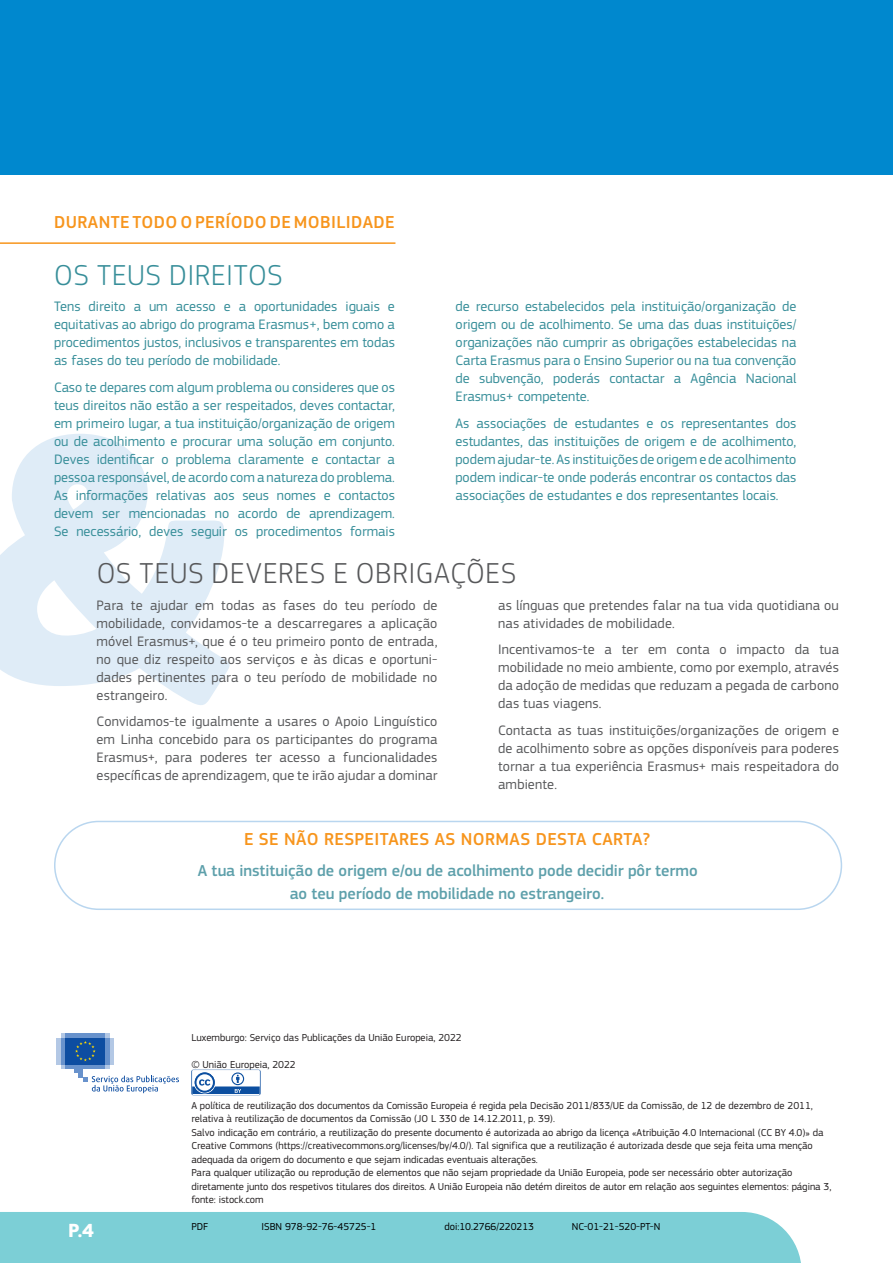
<style>
.page{position:relative;width:893px;height:1263px;background:#fff}
.page>*{position:absolute;margin:0;border:0;box-sizing:border-box;transform-origin:0 0}
.Title_2{font:300 30px "EC Square Sans Pro";letter-spacing:.025em;color:#57585a}
.Title_1{font:300 30px "EC Square Sans Pro";letter-spacing:.025em;color:#378e99}
.t1{font:700 19.8px "EC Square Sans Pro";color:#fff}
.chapter{font:500 18px "EC Square Sans Pro";letter-spacing:.02em;color:#f7951d}
.body_entitl{font:500 18px "EC Square Sans Pro";letter-spacing:.02em;color:#f7951d}
.intro{font:500 16.5px "EC Square Sans Pro";letter-spacing:-.005em;color:#5ea0ab}
.body_entitl-2{font:14.25px/18px "EC Square Sans Pro";color:#378e99;text-align:justify}
.body_Oblig{font:14.25px/18px "EC Square Sans Pro";letter-spacing:.01em;color:#57585a;text-align:justify}
.t2{font:10.5px/13.5px "EC Square Sans Pro";color:#231f20}
.t3{font:10.5px "EC Square Sans Pro";color:#000}
</style>
<div class="page">
<svg style="left:0;top:434px;width:230px;height:271px;fill:#dfecf7"></svg>
<hr style="left:0;top:242px;width:395px;height:2px;background:#f7951d">
<div style="left:0;top:1212px;width:801px;height:51px;background:#7ccfd6"></div>
<svg style="left:191px;top:1070px;width:70px;height:25px"></svg>
<div style="left:61px;top:1064px;width:49px;height:5px;background:#b3c8e5"></div>
<div style="left:61px;top:1033px;width:49px;height:5px;background:#b3c8e5"></div>
<div style="left:65px;top:1033px;width:40px;height:5px;background:#6892cc"></div>
<div style="left:65px;top:1064px;width:40px;height:5px;background:#6892cc"></div>
<div style="left:105px;top:1038px;width:5px;height:26px;background:#6892cc"></div>
<hr style="left:110px;top:1038px;width:4px;height:26px;background:#b3c8e5">
<hr style="left:61px;top:1038px;width:4px;height:26px;background:#6892cc">
<hr style="left:57px;top:1038px;width:4px;height:26px;background:#b3c8e5">
<div style="left:74px;top:1064px;width:9px;height:9px;background:#6892cc"></div>
<hr style="left:79px;top:1064px;width:4px;height:14px;background:#6892cc">
<div style="left:65px;top:1038px;width:40px;height:26px;background:#0d4da1"></div>
<svg style="left:75px;top:1041px;width:21px;height:20px"></svg>
<svg style="left:83px;top:1076px;width:96px;height:17px"></svg>
<div style="left:0;top:0;width:893px;height:174px;background:#0088ce"></div>
<div style="left:54px;top:821px;width:788px;height:89px;border:2px solid #b9d6ef;border-radius:44px"></div>
<p class="body_entitl" style="left:54px;top:212px;width:342px">DURANTE TODO O PERÍODO DE MOBILIDADE</p>
<h1 class="Title_1" style="left:54px;top:257px;width:230px">OS TEUS DIREITOS</h1>
<p class="body_entitl-2" style="left:54px;top:297px;width:342px">Tens direito a um acesso e a oportunidades iguais e equitativas ao abrigo do programa Erasmus+, bem como a procedimentos justos, inclusivos e transparentes em todas as fases do teu período de mobilidade.</p>
<p class="body_entitl-2" style="left:54px;top:378px;width:342px">Caso te depares com algum problema ou consideres que os teus direitos não estão a ser respeitados, deves contactar, em primeiro lugar, a tua instituição/organização de origem ou de acolhimento e procurar uma solução em conjunto.<br>Deves identificar o problema claramente e contactar a pessoa responsável, de acordo com a natureza do problema.<br>As informações relativas aos seus nomes e contactos devem ser mencionadas no acordo de aprendizagem.<br>Se necessário, deves seguir os procedimentos formais</p>
<p class="body_entitl-2" style="left:455px;top:297px;width:342px">de recurso estabelecidos pela instituição/organização de origem ou de acolhimento. Se uma das duas instituições/ organizações não cumprir as obrigações estabelecidas na Carta Erasmus para o Ensino Superior ou na tua convenção de subvenção, poderás contactar a Agência Nacional Erasmus+ competente.</p>
<p class="body_entitl-2" style="left:455px;top:414px;width:342px">As associações de estudantes e os representantes dos estudantes, das instituições de origem e de acolhimento, podem ajudar-te. As instituições de origem e de acolhimento podem indicar-te onde poderás encontrar os contactos das associações de estudantes e dos representantes locais.</p>
<h1 class="Title_2" style="left:97px;top:556px;width:421px">OS TEUS DEVERES E OBRIGAÇÕES</h1>
<p class="body_Oblig" style="left:97px;top:596px;width:342px">Para te ajudar em todas as fases do teu período de mobilidade, convidamos-te a descarregares a aplicação móvel Erasmus+, que é o teu primeiro ponto de entrada, no que diz respeito aos serviços e às dicas e oportuni&shy;dades pertinentes para o teu período de mobilidade no estrangeiro.</p>
<p class="body_Oblig" style="left:97px;top:713px;width:342px">Convidamos-te igualmente a usares o Apoio Linguístico em Linha concebido para os participantes do programa Erasmus+, para poderes ter acesso a funcionalidades específicas de aprendizagem, que te irão ajudar a dominar</p>
<p class="body_Oblig" style="left:498px;top:596px;width:342px">as línguas que pretendes falar na tua vida quotidiana ou nas atividades de mobilidade.</p>
<p class="body_Oblig" style="left:498px;top:641px;width:342px">Incentivamos-te a ter em conta o impacto da tua mobilidade no meio ambiente, como por exemplo, através da adoção de medidas que reduzam a pegada de carbono das tuas viagens.</p>
<p class="body_Oblig" style="left:498px;top:721px;width:342px">Contacta as tuas instituições/organizações de origem e de acolhimento sobre as opções disponíveis para poderes tornar a tua experiência Erasmus+ mais respeitadora do ambiente.</p>
<h2 class="t1" style="left:68px;top:1218px;width:28px">P.4</h2>
<p class="chapter" style="left:244px;top:829px;width:407px">E SE NÃO RESPEITARES AS NORMAS DESTA CARTA?</p>
<p class="intro" style="left:198px;top:861px;width:501px">A tua instituição de origem e/ou de acolhimento pode decidir pôr termo</p>
<p class="intro" style="left:290px;top:884px;width:316px">ao teu período de mobilidade no estrangeiro.</p>
<p class="t2" style="left:191px;top:1031px;width:272px">Luxemburgo: Serviço das Publicações da União Europeia, 2022</p>
<p class="t2" style="left:191px;top:1058px;width:106px">© União Europeia, 2022</p>
<p class="t2" style="left:191px;top:1098px;width:642px">A política de reutilização dos documentos da Comissão Europeia é regida pela Decisão 2011/833/UE da Comissão, de 12 de dezembro de 2011, relativa à reutilização de documentos da Comissão (JO L 330 de 14.12.2011, p. 39).<br>Salvo indicação em contrário, a reutilização do presente documento é autorizada ao abrigo da licença «Atribuição 4.0 Internacional (CC BY 4.0)» da Creative Commons (https://creativecommons.org/licenses/by/4.0/). Tal significa que a reutilização é autorizada desde que seja feita uma menção adequada da origem do documento e que sejam indicadas eventuais alterações.<br>Para qualquer utilização ou reprodução de elementos que não sejam propriedade da União Europeia, pode ser necessário obter autorização diretamente junto dos respetivos titulares dos direitos. A União Europeia não detém direitos de autor em relação aos seguintes elementos: página 3, fonte: istock.com</p>
<p class="t3" style="left:191px;top:1221px;width:18px">PDF</p>
<p class="t3" style="left:261px;top:1221px;width:116px">ISBN 978-92-76-45725-1</p>
<p class="t3" style="left:444px;top:1221px;width:91px">doi:10.2766/220213</p>
<p class="t3" style="left:572px;top:1221px;width:90px">NC-01-21-520-PT-N</p>
</div>
